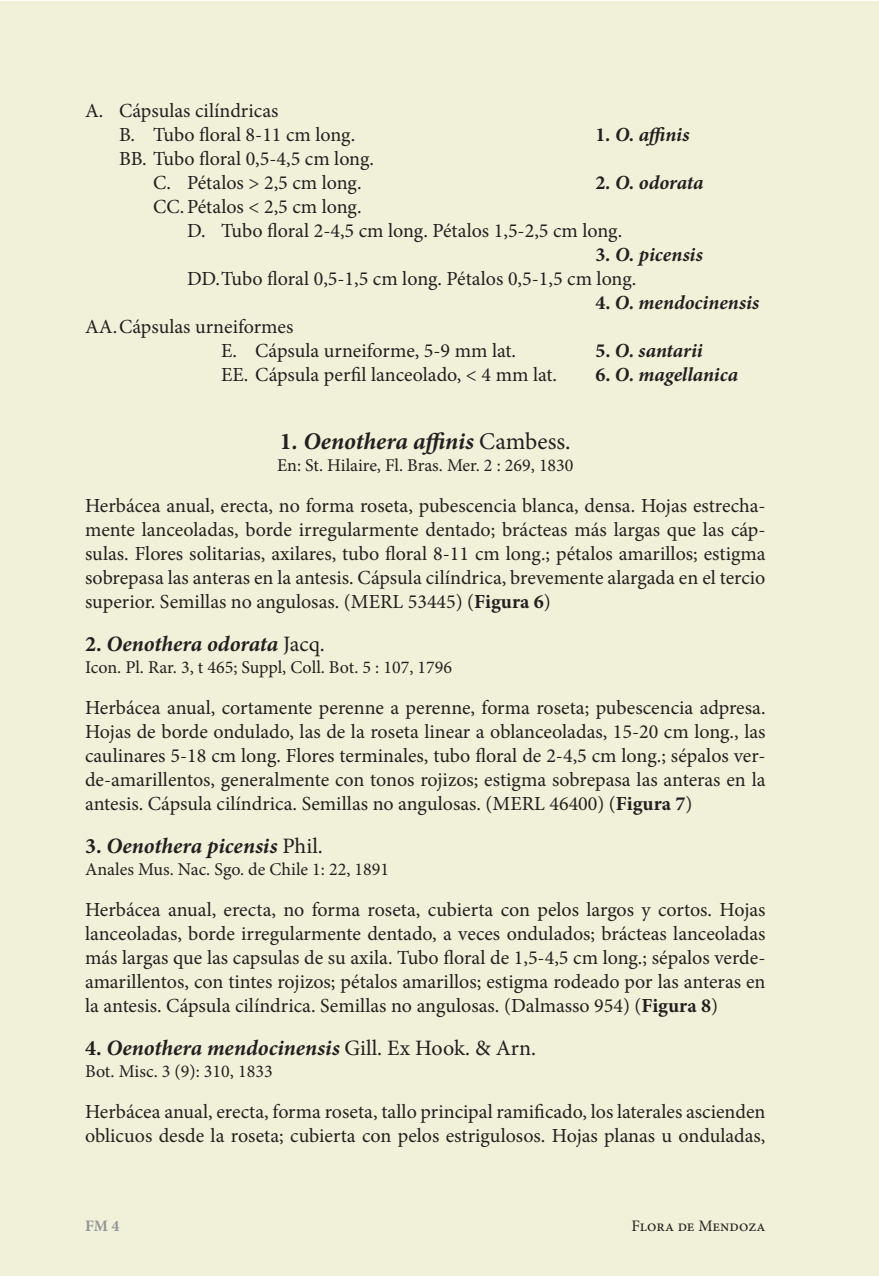
<style>
.page{position:relative;width:879px;height:1276px;background:#fff}
.page>*{position:absolute;margin:0;border:0;box-sizing:border-box;transform-origin:0 0}
.Especie{font:italic 700 24px "Minion Pro";letter-spacing:-.005em;color:#231f20}
.Especie_2{font:italic 700 22px "Minion Pro";letter-spacing:-.005em;color:#231f20}
.Texto_principal_s_s{font:20px/24px "Minion Pro";color:#231f20;text-align:justify}
.Con_tab{font:20px "Minion Pro";color:#231f20}
.Con_tab-2{font:italic 700 20px "Minion Pro";letter-spacing:-.005em;color:#231f20}
.Datos_especie{font:18px "Minion Pro";color:#231f20}
.t1{font:16px "Minion Pro";color:#231f20}
.t2{font:700 16px "Minion Pro";color:#939598}
.s1{font-style:normal}
.s2{font-weight:400;font-style:normal}
.s3{font-weight:700}
</style>
<div class="page">
<div style="left:0;top:1px;width:879px;height:1275px;background:#f1f0d8"></div>
<p class="Con_tab" style="left:85px;top:97px;width:195px">A. Cápsulas cilíndricas</p>
<p class="Con_tab" style="left:119px;top:121px;width:238px">B. Tubo floral 8-11 cm long.</p>
<p class="Con_tab-2" style="left:595px;top:120px;width:95px"><span class="s1">1</span>. O. affinis</p>
<p class="Con_tab" style="left:119px;top:145px;width:256px">BB. Tubo floral 0,5-4,5 cm long.</p>
<p class="Con_tab" style="left:153px;top:169px;width:210px">C. Pétalos &gt; 2,5 cm long.</p>
<p class="Con_tab-2" style="left:595px;top:168px;width:110px"><span class="s1">2</span>. O. odorata</p>
<p class="Con_tab" style="left:153px;top:193px;width:210px">CC.Pétalos &lt; 2,5 cm long.</p>
<p class="Con_tab" style="left:187px;top:217px;width:436px">D. Tubo floral 2-4,5 cm long. Pétalos 1,5-2,5 cm long.</p>
<p class="Con_tab-2" style="left:595px;top:240px;width:109px"><span class="s1">3</span>. O. picensis</p>
<p class="Con_tab" style="left:187px;top:265px;width:451px">DD.Tubo floral 0,5-1,5 cm long. Pétalos 0,5-1,5 cm long.</p>
<p class="Con_tab-2" style="left:595px;top:288px;width:165px"><span class="s1">4.</span> O. mendocinensis</p>
<p class="Con_tab" style="left:85px;top:313px;width:210px">AA.Cápsulas urneiformes</p>
<p class="Con_tab" style="left:221px;top:337px;width:296px">E. Cápsula urneiforme, 5-9 mm lat.</p>
<p class="Con_tab-2" style="left:595px;top:336px;width:109px"><span class="s1">5.</span> O. santarii</p>
<p class="Con_tab" style="left:221px;top:361px;width:338px">EE. Cápsula perfil lanceolado, &lt; 4 mm lat.</p>
<p class="Con_tab-2" style="left:595px;top:360px;width:144px"><span class="s1">6.</span> O. magellanica</p>
<p class="Especie" style="left:280px;top:424px;width:292px"><span class="s1">1</span>. Oenothera affinis <span class="s2">Cambess.</span></p>
<p class="Datos_especie" style="left:277px;top:453px;width:298px">En: St. Hilaire, Fl. Bras. Mer. 2 : 269, 1830</p>
<p class="Texto_principal_s_s" style="left:85px;top:493px;width:682px">Herbácea anual, erecta, no forma roseta, pubescencia blanca, densa. Hojas estrecha&shy;mente lanceoladas, borde irregularmente dentado; brácteas más largas que las cáp&shy;sulas. Flores solitarias, axilares, tubo floral 8-11 cm long.; pétalos amarillos; estigma sobrepasa las anteras en la antesis. Cápsula cilíndrica, brevemente alargada en el tercio superior. Semillas no angulosas. (MERL 53445) (<span class="s3">Figura 6</span>)</p>
<p class="Especie_2" style="left:85px;top:628px;width:241px"><span class="s1">2.</span> Oenothera odorata <span class="s2">Jacq.</span></p>
<p class="Datos_especie" style="left:85px;top:655px;width:369px">Icon. Pl. Rar. 3, t 465; Suppl, Coll. Bot. 5 : 107, 1796</p>
<p class="Texto_principal_s_s" style="left:85px;top:695px;width:682px">Herbácea anual, cortamente perenne a perenne, forma roseta; pubescencia adpresa.<br>Hojas de borde ondulado, las de la roseta linear a oblanceoladas, 15-20 cm long., las caulinares 5-18 cm long. Flores terminales, tubo floral de 2-4,5 cm long.; sépalos ver&shy;de-amarillentos, generalmente con tonos rojizos; estigma sobrepasa las anteras en la antesis. Cápsula cilíndrica. Semillas no angulosas. (MERL 46400) (<span class="s3">Figura 7</span>)</p>
<p class="Especie_2" style="left:85px;top:830px;width:239px"><span class="s1">3.</span> Oenothera picensis <span class="s2">Phil.</span></p>
<p class="Datos_especie" style="left:85px;top:857px;width:306px">Anales Mus. Nac. Sgo. de Chile 1: 22, 1891</p>
<p class="Texto_principal_s_s" style="left:85px;top:897px;width:682px">Herbácea anual, erecta, no forma roseta, cubierta con pelos largos y cortos. Hojas lanceoladas, borde irregularmente dentado, a veces ondulados; brácteas lanceoladas más largas que las capsulas de su axila. Tubo floral de 1,5-4,5 cm long.; sépalos verde&shy;amarillentos, con tintes rojizos; pétalos amarillos; estigma rodeado por las anteras en la antesis. Cápsula cilíndrica. Semillas no angulosas. (Dalmasso 954) (<span class="s3">Figura 8</span>)</p>
<p class="Especie_2" style="left:85px;top:1032px;width:452px"><span class="s1">4.</span> Oenothera mendocinensis <span class="s2">Gill. Ex Hook. &amp; Arn.</span></p>
<p class="Datos_especie" style="left:85px;top:1059px;width:189px">Bot. Misc. 3 (9): 310, 1833</p>
<p class="Texto_principal_s_s" style="left:85px;top:1099px;width:682px">Herbácea anual, erecta, forma roseta, tallo principal ramificado, los laterales ascienden oblicuos desde la roseta; cubierta con pelos estrigulosos. Hojas planas u onduladas,</p>
<p class="t2" style="left:85px;top:1214px;width:36px">FM 4</p>
<p class="t1" style="left:631px;top:1215px;width:135px">Flora de Mendoza</p>
</div>
